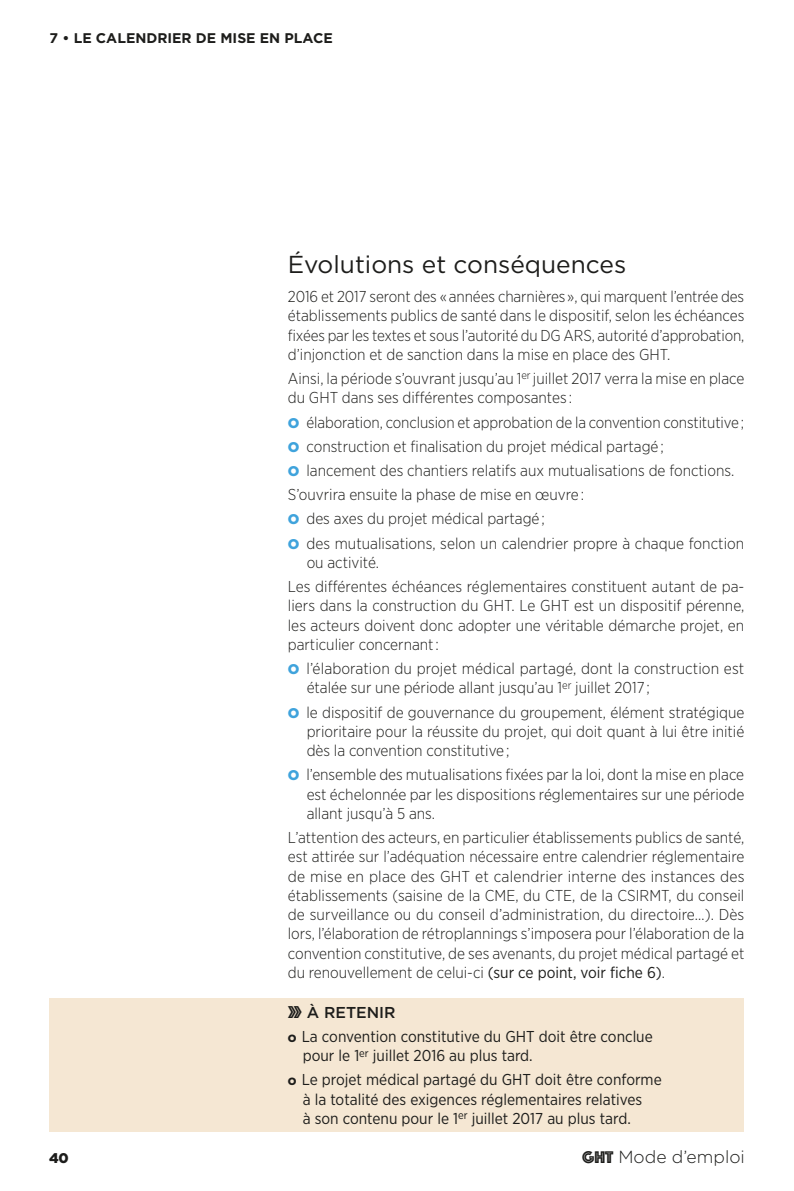
<style>
.page{position:relative;width:794px;height:1191px;background:#fff}
.page>*{position:absolute;margin:0;border:0;box-sizing:border-box;transform-origin:0 0}
.t1{font:24.5px "Gotham";color:#1d1d1b}
.t2{font:300 17.5px "Gotham";color:#1d1d1b}
.t3{font:300 15.75px/19.2px "Gotham Narrow";color:#1d1d1b;text-align:justify}
.t4{font:15.75px/19.2px "Gotham Narrow";color:#1d1d1b}
.t5{font:500 15.75px "Gotham";color:#1d1d1b}
.t6{font:700 14px "Gotham";color:#1d1d1b}
.t7{font:900 14px "Gotham";color:#1d1d1b}
.s1{font-family:"Gotham";font-weight:900;font-size:14px;color:#3fa3dc}
.s2{font-weight:400}
.s3{font-family:"Phosphate Inline";font-weight:400;font-size:26.25px}
.s4{font-family:"Gotham";font-weight:900;font-size:10.5px}
.s5{font-family:"Phosphate Inline";font-weight:400}
</style>
<div class="page">
<div style="left:50px;top:997px;width:694px;height:134px;background:#f5e7d3"></div>
<p class="t6" style="left:50px;top:29px;width:285px">7 • LE CALENDRIER DE MISE EN PLACE</p>
<h1 class="t1" style="left:288px;top:248px;width:340px">Évolutions et conséquences</h1>
<p class="t3" style="left:288px;top:286px;width:458px">2016 et 2017 seront des « années charnières », qui marquent l’entrée des établissements publics de santé dans le dispositif, selon les échéances fixées par les textes et sous l’autorité du DG ARS, autorité d’approbation, d’injonction et de sanction dans la mise en place des GHT.</p>
<p class="t3" style="left:288px;top:368px;width:458px">Ainsi, la période s’ouvrant jusqu’au 1<sup>er</sup> juillet 2017 verra la mise en place du GHT dans ses différentes composantes :</p>
<p class="t3" style="left:288px;top:409px;width:458px;line-height:24.2px;text-align:left"><span class="s1">O</span> élaboration, conclusion et approbation de la convention constitutive ; <span class="s1">O</span> construction et finalisation du projet médical partagé ;<br><span class="s1">O</span> lancement des chantiers relatifs aux mutualisations de fonctions.<br>S’ouvrira ensuite la phase de mise en œuvre :<br><span class="s1">O</span> des axes du projet médical partagé ;<br><span class="s1">O</span> des mutualisations, selon un calendrier propre à chaque fonction</p>
<p class="t3" style="left:288px;top:550px;width:458px;line-height:24.2px;text-indent:19px">ou activité.<br>Les différentes échéances réglementaires constituent autant de pa-</p>
<p class="t3" style="left:288px;top:596px;width:458px">liers dans la construction du GHT. Le GHT est un dispositif pérenne, les acteurs doivent donc adopter une véritable démarche projet, en particulier concernant :</p>
<p class="t3" style="left:307px;top:658px;width:439px;text-indent:-19px"><span class="s1">O</span> l’élaboration du projet médical partagé, dont la construction est étalée sur une période allant jusqu’au 1<sup>er</sup> juillet 2017 ;</p>
<p class="t3" style="left:307px;top:702px;width:439px;text-indent:-19px"><span class="s1">O</span> le dispositif de gouvernance du groupement, élément stratégique prioritaire pour la réussite du projet, qui doit quant à lui être initié dès la convention constitutive ;</p>
<p class="t3" style="left:307px;top:765px;width:439px;text-indent:-19px"><span class="s1">O</span> l’ensemble des mutualisations fixées par la loi, dont la mise en place est échelonnée par les dispositions réglementaires sur une période allant jusqu’à 5 ans.</p>
<p class="t3" style="left:288px;top:827px;width:458px">L’attention des acteurs, en particulier établissements publics de santé, est attirée sur l’adéquation nécessaire entre calendrier réglementaire de mise en place des GHT et calendrier interne des instances des établissements (saisine de la CME, du CTE, de la CSIRMT, du conseil de surveillance ou du conseil d’administration, du directoire…). Dès lors, l’élaboration de rétroplannings s’imposera pour l’élaboration de la convention constitutive, de ses avenants, du projet médical partagé et du renouvellement de celui-ci <span class="s2">(sur ce point, voir fiche 6)</span>.</p>
<p class="t5" style="left:288px;top:1002px;width:109px"><span class="s3">»</span> À RETENIR</p>
<p class="t4" style="left:303px;top:1026px;width:352px;text-indent:-15px"><span class="s4">O</span> La convention constitutive du GHT doit être conclue pour le 1<sup>er</sup> juillet 2016 au plus tard.</p>
<p class="t4" style="left:303px;top:1070px;width:360px;text-indent:-15px"><span class="s4">O</span> Le projet médical partagé du GHT doit être conforme à la totalité des exigences réglementaires relatives<br>à son contenu pour le 1<sup>er</sup> juillet 2017 au plus tard.</p>
<p class="t7" style="left:49px;top:1148px;width:21px">40</p>
<p class="t2" style="left:582px;top:1145px;width:164px"><span class="s5">GHT</span> Mode d’emploi</p>
</div>
